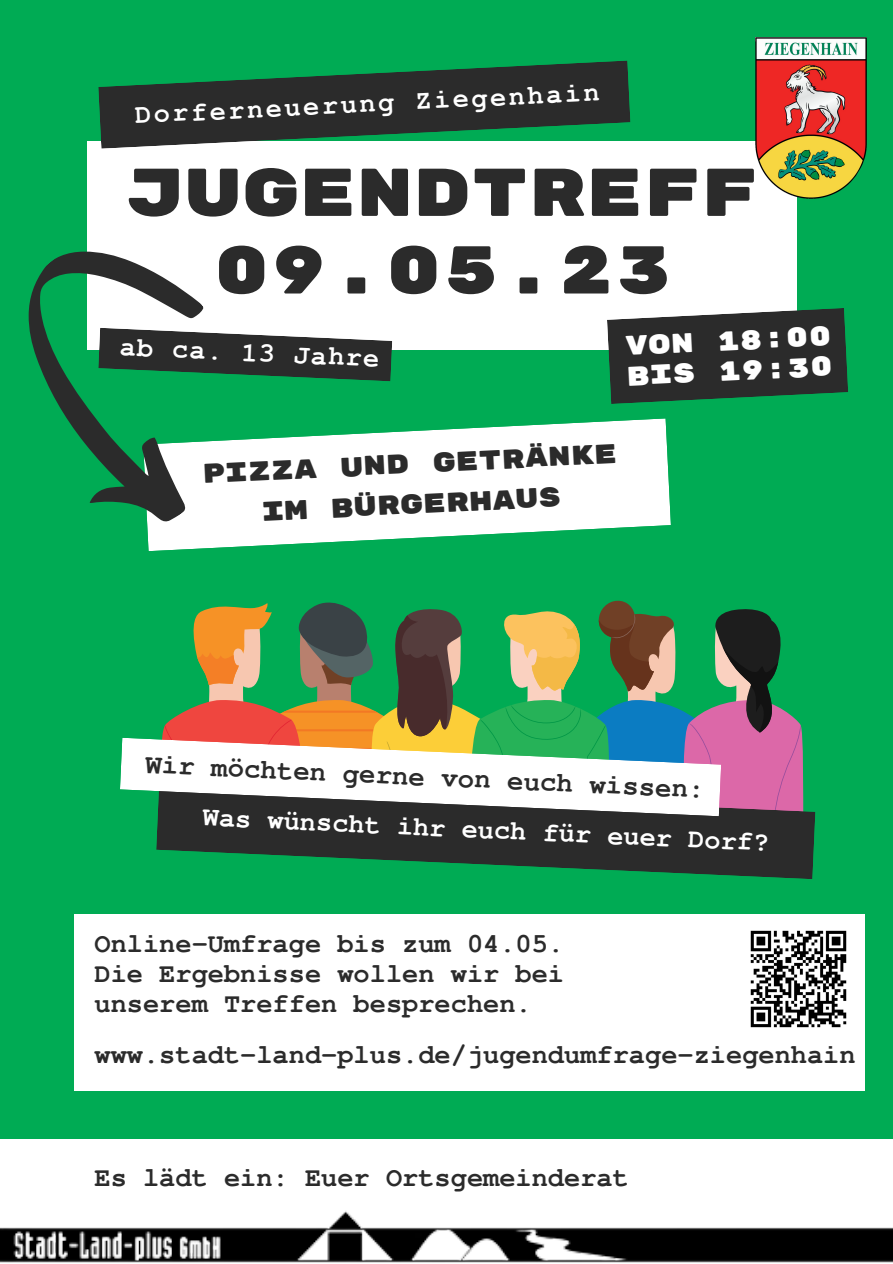
<style>
.page{position:relative;width:893px;height:1264px;background:#fff}
.page>*{position:absolute;margin:0;border:0;box-sizing:border-box;transform-origin:0 0}
.t1{font:67.5px/77.6px "Rubik Mono One";color:#2b2b2b;text-align:center}
.t2{font:700 27.45px "Tlwg Typewriter";color:#2b2b2b}
.t3{font:700 27px/30.3px "Tlwg Typewriter";color:#2b2b2b;text-align:justify}
.t4{font:700 27px "Tlwg Typewriter";color:#fff}
.t5{font:27px/40.5px "Rubik Mono One";color:#2b2b2b;text-align:center}
.t6{font:27px/30.3px "Rubik Mono One";color:#fff}
</style>
<div class="page">
<div style="left:0;top:0;width:892px;height:1262px;background:#00ab54"></div>
<div style="left:87px;top:142px;width:710px;height:208px;background:#fff"></div>
<div style="left:0;top:1138px;width:892px;height:124px;background:#fff"></div>
<svg style="left:296px;top:418px;width:374px;height:126px;background:#d7f2e4"></svg>
<svg style="left:28px;top:251px;width:268px;height:300px"></svg>
<svg style="left:98px;top:61px;width:532px;height:88px;fill:#2b2b2b"></svg>
<svg style="left:98px;top:328px;width:294px;height:53px"></svg>
<svg style="left:162px;top:600px;width:641px;height:182px"></svg>
<svg style="left:156px;top:782px;width:659px;height:97px;fill:#2b2b2b"></svg>
<svg style="left:120px;top:737px;width:601px;height:79px;background:#c2cac1"></svg>
<svg style="left:607px;top:308px;width:241px;height:96px;background:#34413b"></svg>
<div style="left:74px;top:914px;width:790px;height:176px;background:#fff"></div>
<img style="left:1px;top:1211px;width:891px;height:51px">
<img style="left:755px;top:37px;width:112px;height:162px">
<img style="left:750px;top:930px;width:97px;height:98px">
<p class="t4" style="left:134px;top:99px;width:466px;rotate:-3deg">Dorferneuerung Ziegenhain</p>
<h1 class="t1" style="left:127px;top:156px;width:632px">JUGENDTREFF<br>09.05.23</h1>
<p class="t4" style="left:121px;top:329px;width:261px;rotate:3deg">ab ca. 13 Jahre</p>
<p class="t6" style="left:624px;top:332px;width:208px;rotate:-3deg">VON 18:00<br>BIS 19:30</p>
<p class="t5" style="left:201px;top:455px;width:417px;rotate:-3deg">pizza und getränke im bürgerhaus</p>
<p class="t2" style="left:147px;top:745px;width:561px;rotate:3deg">Wir möchten gerne von euch wissen:</p>
<p class="t4" style="left:204px;top:798px;width:568px;rotate:3deg">Was wünscht ihr euch für euer Dorf?</p>
<p class="t3" style="left:94px;top:928px;width:471px">Online-Umfrage bis zum 04.05.<br>Die Ergebnisse wollen wir bei unserem Treffen besprechen.</p>
<p class="t3" style="left:94px;top:1039px;width:762px">www.stadt-land-plus.de/jugendumfrage-ziegenhain</p>
<p class="t3" style="left:94px;top:1162px;width:536px">Es lädt ein: Euer Ortsgemeinderat</p>
</div>
